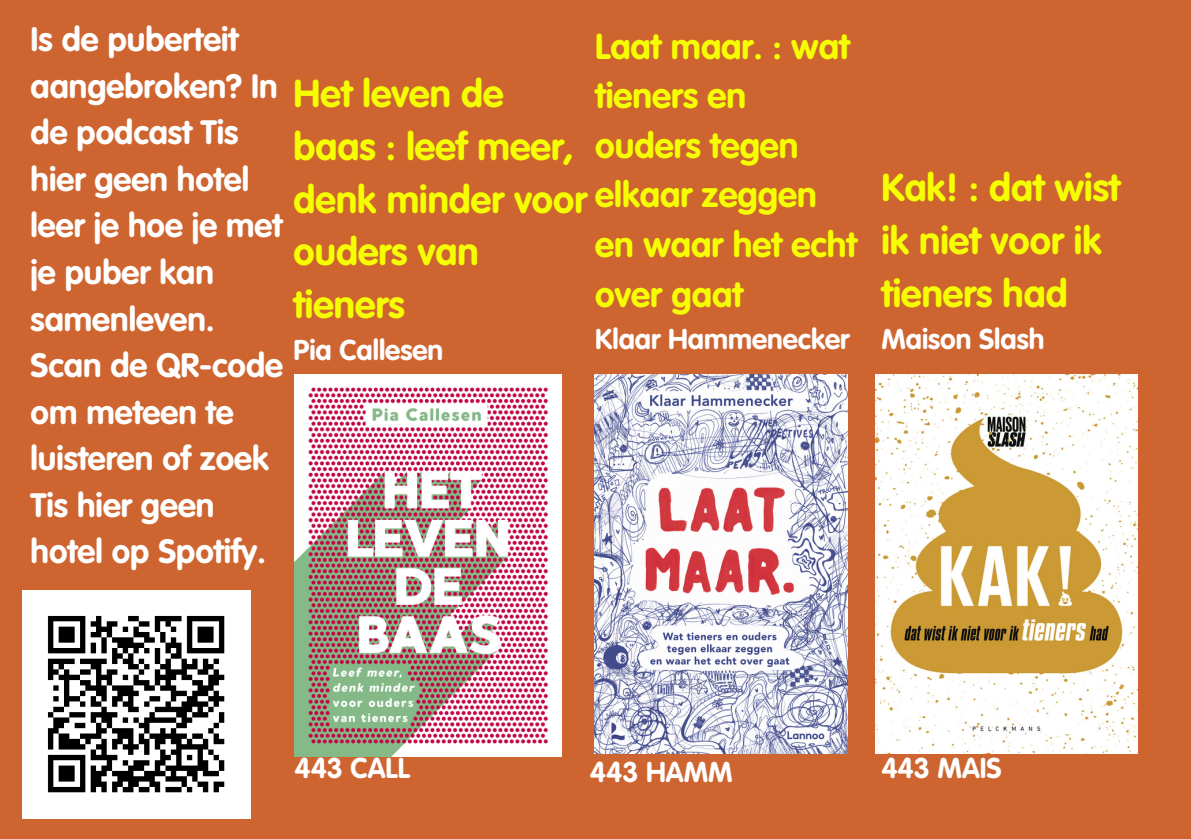
<style>
.page{position:relative;width:1191px;height:839px;background:#fff}
.page>*{position:absolute;margin:0;border:0;box-sizing:border-box;transform-origin:0 0}
.t1{font:700 38.2px/52.4px "VAG Rounded Std";color:#f6ff00}
.t2{font:700 35.4px/49.6px "VAG Rounded Std";color:#f6ff00}
.t3{font:700 33.4px/46.4px "VAG Rounded Std";color:#fff}
.t4{font:700 28.2px "VAG Rounded Std";color:#fff}
</style>
<div class="page">
<div style="left:0;top:0;width:1191px;height:838px;background:#ce6530"></div>
<img style="left:294px;top:375px;width:267px;height:381px">
<img style="left:594px;top:375px;width:254px;height:378px">
<img style="left:875px;top:375px;width:263px;height:378px">
<img style="left:23px;top:590px;width:228px;height:228px">
<p class="t3" style="left:31px;top:19px;width:254px">Is de puberteit aangebroken? In de podcast Tis hier geen hotel leer je hoe je met je puber kan samenleven.<br>Scan de QR-code om meteen te luisteren of zoek<br>Tis hier geen hotel op Spotify.</p>
<p class="t2" style="left:595px;top:25px;width:263px">Laat maar. : wat tieners en ouders tegen elkaar zeggen en waar het echt over gaat</p>
<p class="t4" style="left:595px;top:327px;width:256px">Klaar Hammenecker</p>
<p class="t1" style="left:294px;top:71px;width:295px">Het leven de baas : leef meer, denk minder voor ouders van tieners</p>
<p class="t4" style="left:294px;top:338px;width:151px">Pia Callesen</p>
<p class="t1" style="left:881px;top:165px;width:240px">Kak! : dat wist ik niet voor ik tieners had</p>
<p class="t4" style="left:881px;top:327px;width:165px">Maison Slash</p>
<p class="t4" style="left:294px;top:756px;width:117px">443 CALL</p>
<p class="t4" style="left:590px;top:760px;width:144px">443 HAMM</p>
<p class="t4" style="left:881px;top:756px;width:122px">443 MAIS</p>
</div>
